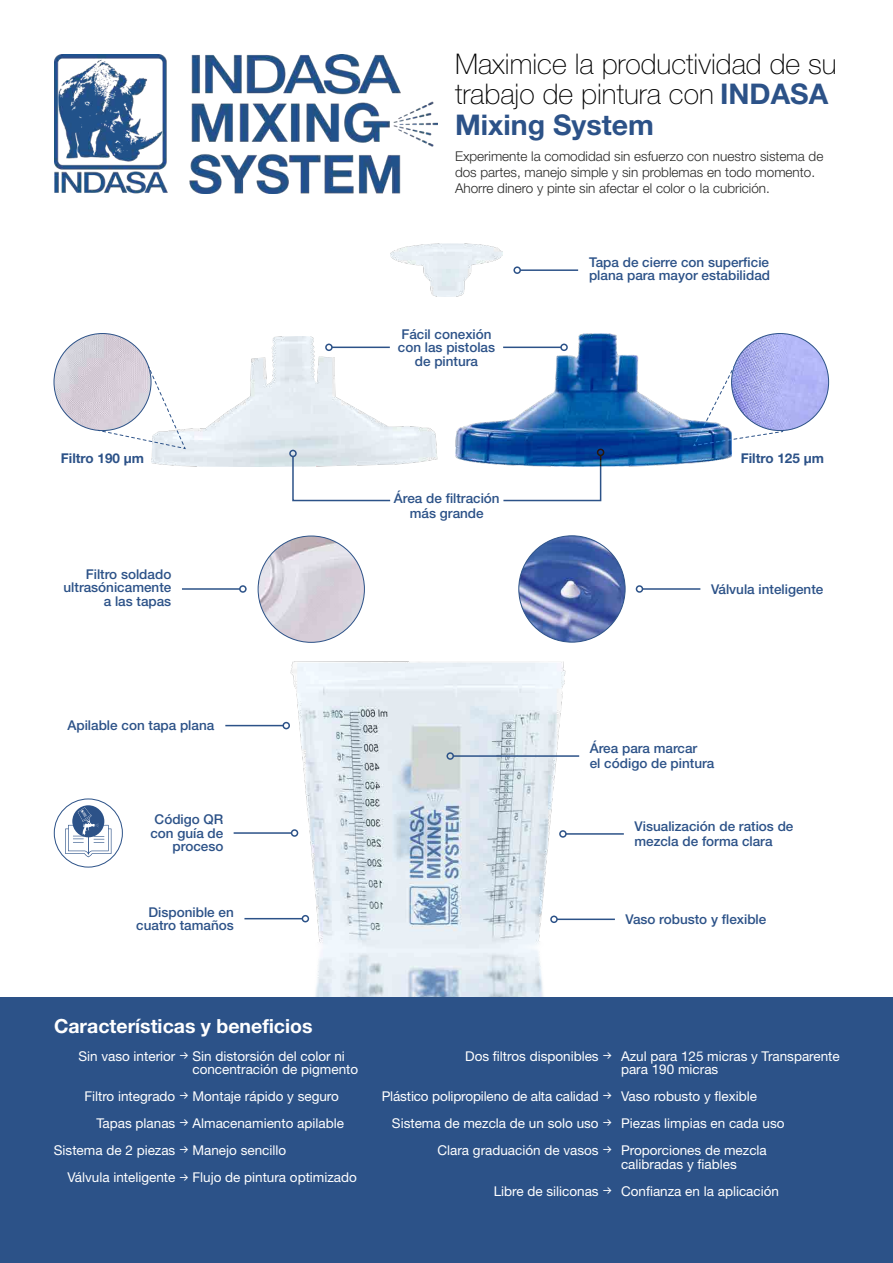
<style>
.page{position:relative;width:893px;height:1263px;background:#fff}
.page>*{position:absolute;margin:0;border:0;box-sizing:border-box;transform-origin:0 0}
.t1{font:100 28.5px/30.2px "Helvetica Neue LT Pro";color:#000}
.t2{font:700 19.5px "Helvetica Neue LT Pro";color:#fff}
.t3{font:13.5px/13.5px "Helvetica Neue LT Pro";color:#fff}
.t4{font:500 13.5px/13.5px "Helvetica Neue LT Pro";color:#2c5288;text-align:right}
.t5{font:300 13.5px/16.2px "Helvetica Neue LT Pro";color:#282827}
.t6{font:700 13.5px "Helvetica Neue LT Pro";color:#2c5288}
.s1{font-weight:700;color:#2c5288}
.s2{font-family:"Klavika Arrows"}
</style>
<div class="page">
<img style="left:126px;top:578px;width:610px;height:420px">
<img style="left:455px;top:333px;width:277px;height:134px">
<img style="left:151px;top:336px;width:287px;height:131px">
<img style="left:390px;top:243px;width:113px;height:54px">
<hr style="left:244px;top:918px;width:58px;height:1px;background:#2c5288">
<div style="left:302px;top:915px;width:7px;height:7px;border:2px solid #2c5288;border-radius:50%"></div>
<hr style="left:234px;top:832px;width:58px;height:2px;background:#2c5288">
<div style="left:291px;top:829px;width:7px;height:8px;border:2px solid #2c5288;border-radius:50%"></div>
<hr style="left:557px;top:918px;width:58px;height:2px;background:#2c5288">
<div style="left:550px;top:915px;width:8px;height:8px;border:2px solid #2c5288;border-radius:50%"></div>
<hr style="left:566px;top:833px;width:58px;height:2px;background:#2c5288">
<div style="left:559px;top:830px;width:8px;height:8px;border:2px solid #2c5288;border-radius:50%"></div>
<hr style="left:453px;top:755px;width:126px;height:2px;background:#2c5288">
<div style="left:446px;top:752px;width:8px;height:8px;border:2px solid #2c5288;border-radius:50%"></div>
<hr style="left:520px;top:269px;width:58px;height:2px;background:#2c5288">
<div style="left:513px;top:266px;width:8px;height:8px;border:2px solid #2c5288;border-radius:50%"></div>
<hr style="left:642px;top:588px;width:58px;height:2px;background:#2c5288">
<div style="left:636px;top:585px;width:7px;height:8px;border:2px solid #2c5288;border-radius:50%"></div>
<hr style="left:225px;top:725px;width:58px;height:1px;background:#2c5288">
<div style="left:282px;top:722px;width:8px;height:7px;border:2px solid #2c5288;border-radius:50%"></div>
<hr style="left:182px;top:588px;width:58px;height:2px;background:#2c5288">
<div style="left:239px;top:585px;width:8px;height:8px;border:2px solid #2c5288;border-radius:50%"></div>
<img style="left:732px;top:333px;width:97px;height:98px;border-radius:49px">
<img style="left:54px;top:333px;width:97px;height:98px;border-radius:49px">
<svg style="left:97px;top:365px;width:89px;height:84px"></svg>
<svg style="left:693px;top:365px;width:91px;height:81px"></svg>
<img style="left:258px;top:536px;width:106px;height:106px;border-radius:53px">
<img style="left:519px;top:536px;width:106px;height:106px;border-radius:53px">
<hr style="left:332px;top:347px;width:58px;height:1px;background:#2c5288">
<div style="left:325px;top:344px;width:8px;height:7px;border:2px solid #2c5288;border-radius:50%"></div>
<hr style="left:503px;top:347px;width:58px;height:1px;background:#2c5288">
<div style="left:560px;top:344px;width:8px;height:7px;border:2px solid #2c5288;border-radius:50%"></div>
<img style="left:54px;top:54px;width:384px;height:139px">
<div style="left:0;top:998px;width:893px;height:265px;background:#2c5288"></div>
<svg style="left:65px;top:805px;width:46px;height:52px"></svg>
<div style="left:54px;top:799px;width:69px;height:68px;border:1px solid #2c5288;border-radius:50%"></div>
<svg style="left:291px;top:455px;width:101px;height:47px"></svg>
<div style="left:289px;top:450px;width:8px;height:7px;border:2px solid #2c5288;border-radius:50%"></div>
<svg style="left:502px;top:454px;width:100px;height:48px"></svg>
<div style="left:597px;top:449px;width:7px;height:7px;border:2px solid #2c5288;border-radius:50%"></div>
<p class="t1" style="left:455px;top:49px;width:383px">Maximice la productividad de su trabajo de pintura con <span class="s1">INDASA<br>Mixing System</span></p>
<p class="t5" style="left:455px;top:148px;width:370px">Experimente la comodidad sin esfuerzo con nuestro sistema de dos partes, manejo simple y sin problemas en todo momento.</p>
<p class="t5" style="left:455px;top:180px;width:316px">Ahorre dinero y pinte sin afectar el color o la cubrición.</p>
<p class="t4" style="left:398px;top:327px;width:99px;text-align:center">Fácil conexión con las pistolas de pintura</p>
<p class="t4" style="left:589px;top:255px;width:183px;text-align:left">Tapa de cierre con superficie plana para mayor estabilidad</p>
<p class="t6" style="left:61px;top:450px;width:85px">Filtro 190 μm</p>
<p class="t6" style="left:741px;top:450px;width:85px">Filtro 125 μm</p>
<p class="t4" style="left:64px;top:567px;width:109px">Filtro soldado ultrasónicamente a las tapas</p>
<p class="t4" style="left:394px;top:490px;width:107px;line-height:15px;text-align:center">Área de filtración más grande</p>
<p class="t4" style="left:711px;top:582px;width:114px">Válvula inteligente</p>
<p class="t4" style="left:67px;top:719px;width:148px">Apilable con tapa plana</p>
<p class="t4" style="left:150px;top:813px;width:75px">Código QR con guía de proceso</p>
<p class="t4" style="left:136px;top:905px;width:99px">Disponible en cuatro tamaños</p>
<p class="t4" style="left:590px;top:741px;width:126px;line-height:15px;text-align:left">Área para marcar<br>el código de pintura</p>
<p class="t4" style="left:634px;top:819px;width:160px;line-height:15px;text-align:left">Visualización de ratios de mezcla de forma clara</p>
<p class="t4" style="left:625px;top:912px;width:142px">Vaso robusto y flexible</p>
<p class="t2" style="left:54px;top:1014px;width:260px">Características y beneficios</p>
<p class="t3" style="left:78px;top:1049px;width:268px">Sin vaso interior <span class="s2">b</span> Sin distorsión del color ni</p>
<p class="t3" style="left:84px;top:1089px;width:256px">Filtro integrado <span class="s2">b</span> Montaje rápido y seguro</p>
<p class="t3" style="left:96px;top:1116px;width:249px">Tapas planas <span class="s2">b</span> Almacenamiento apilable</p>
<p class="t3" style="left:54px;top:1143px;width:234px">Sistema de 2 piezas <span class="s2">b</span> Manejo sencillo</p>
<p class="t3" style="left:67px;top:1170px;width:291px">Válvula inteligente <span class="s2">b</span> Flujo de pintura optimizado</p>
<p class="t3" style="left:192px;top:1062px;width:167px">concentración de pigmento</p>
<p class="t3" style="left:465px;top:1049px;width:148px">Dos filtros disponibles <span class="s2">b</span></p>
<p class="t3" style="left:382px;top:1089px;width:232px">Plástico polipropileno de alta calidad <span class="s2">b</span></p>
<p class="t3" style="left:392px;top:1116px;width:222px">Sistema de mezcla de un solo uso <span class="s2">b</span></p>
<p class="t3" style="left:437px;top:1143px;width:176px">Clara graduación de vasos <span class="s2">b</span></p>
<p class="t3" style="left:494px;top:1184px;width:120px">Libre de siliconas <span class="s2">b</span></p>
<p class="t3" style="left:621px;top:1049px;width:220px">Azul para 125 micras y Transparente para 190 micras</p>
<p class="t3" style="left:621px;top:1089px;width:138px">Vaso robusto y flexible</p>
<p class="t3" style="left:621px;top:1116px;width:165px">Piezas limpias en cada uso</p>
<p class="t3" style="left:621px;top:1143px;width:147px">Proporciones de mezcla calibradas y fiables</p>
<p class="t3" style="left:621px;top:1184px;width:159px">Confianza en la aplicación</p>
</div>
